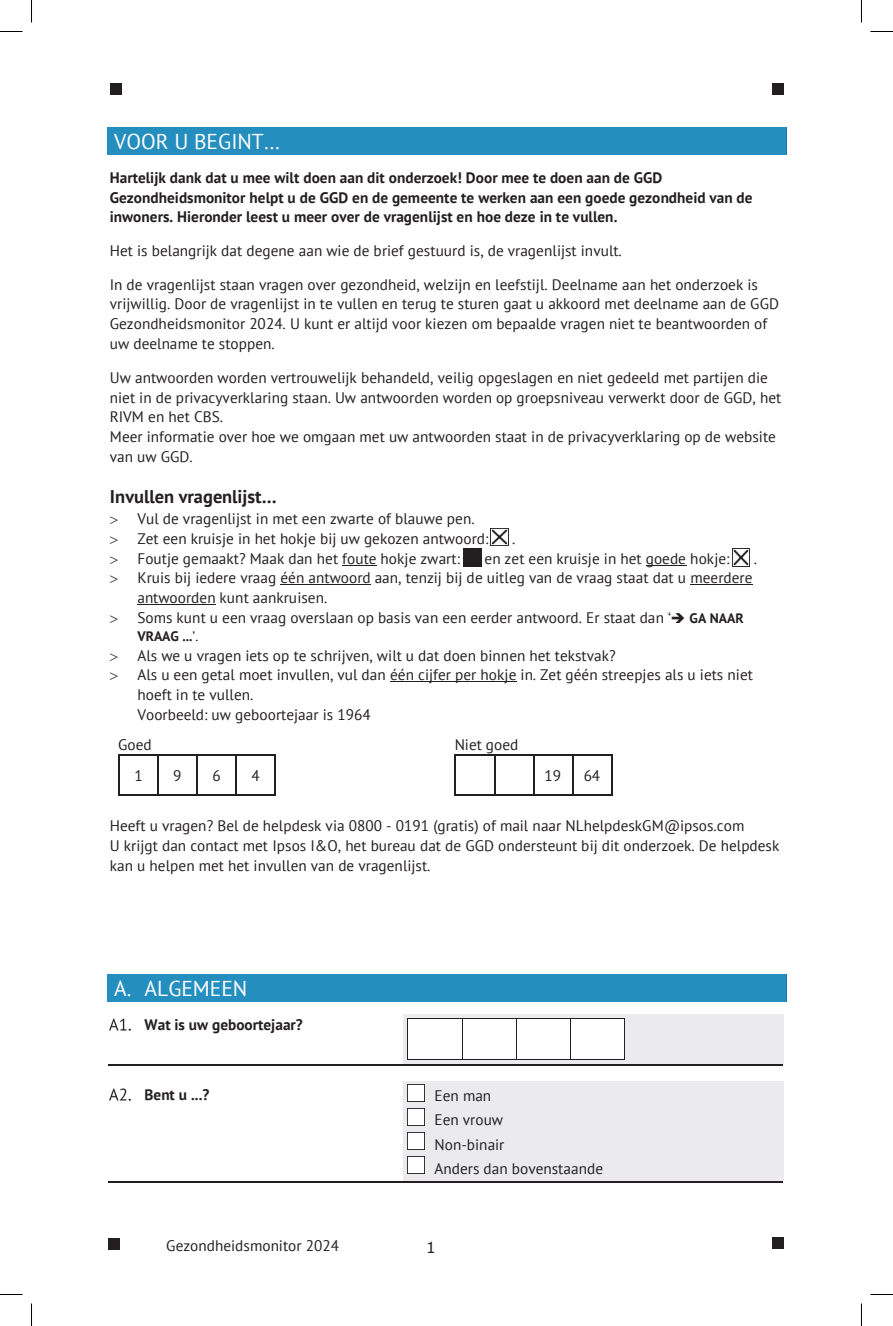
<style>
.page{position:relative;width:893px;height:1326px;background:#fff}
.page>*{position:absolute;margin:0;border:0;box-sizing:border-box;transform-origin:0 0}
.t1{font:21.45px "PT Sans";color:#fff}
.t2{font:700 18.3px "PT Sans";color:#231f20}
.t3{font:15.3px/19.8px "PT Sans";color:#231f20}
.t4{font:700 15.3px/19.8px "PT Sans";color:#231f20}
.t5{font:15.3px "Verdana";color:#231f20}
.t6{font:700 13.8px "PT Sans";letter-spacing:-.005em;color:#231f20}
.s1{font-weight:700;font-size:13.8px}
.s2{font-weight:400}
</style>
<div class="page">
<div style="left:110px;top:83px;width:12px;height:12px;background:#231f20"></div>
<div style="left:771px;top:83px;width:12px;height:12px;background:#231f20"></div>
<div style="left:108px;top:1238px;width:12px;height:11px;background:#231f20"></div>
<div style="left:771px;top:1237px;width:12px;height:12px;background:#231f20"></div>
<div style="left:111px;top:127px;width:675px;height:28px;background:#248ebf"></div>
<div style="left:107px;top:127px;width:5px;height:28px;background:#248ebf"></div>
<svg style="left:786px;top:127px;width:1px;height:28px"></svg>
<hr style="left:342px;top:565px;width:34px;height:1px;background:#231f20">
<hr style="left:645px;top:565px;width:41px;height:1px;background:#231f20">
<hr style="left:280px;top:584px;width:91px;height:1px;background:#231f20">
<hr style="left:690px;top:584px;width:62px;height:1px;background:#231f20">
<hr style="left:137px;top:604px;width:79px;height:1px;background:#231f20">
<hr style="left:390px;top:681px;width:126px;height:1px;background:#231f20">
<hr style="left:120px;top:754px;width:37px;height:1px;background:#231f20">
<hr style="left:159px;top:754px;width:37px;height:1px;background:#231f20">
<hr style="left:198px;top:754px;width:37px;height:1px;background:#231f20">
<hr style="left:237px;top:754px;width:37px;height:1px;background:#231f20">
<hr style="left:118px;top:755px;width:2px;height:39px;background:#231f20">
<hr style="left:120px;top:794px;width:37px;height:2px;background:#231f20">
<hr style="left:157px;top:755px;width:2px;height:39px;background:#231f20">
<hr style="left:159px;top:794px;width:37px;height:2px;background:#231f20">
<hr style="left:196px;top:755px;width:2px;height:39px;background:#231f20">
<hr style="left:198px;top:794px;width:37px;height:2px;background:#231f20">
<hr style="left:235px;top:755px;width:2px;height:39px;background:#231f20">
<hr style="left:237px;top:794px;width:37px;height:2px;background:#231f20">
<hr style="left:274px;top:755px;width:2px;height:39px;background:#231f20">
<hr style="left:456px;top:754px;width:37px;height:1px;background:#231f20">
<hr style="left:495px;top:754px;width:37px;height:1px;background:#231f20">
<hr style="left:534px;top:754px;width:37px;height:1px;background:#231f20">
<hr style="left:573px;top:754px;width:37px;height:1px;background:#231f20">
<hr style="left:454px;top:755px;width:2px;height:39px;background:#231f20">
<hr style="left:456px;top:794px;width:37px;height:2px;background:#231f20">
<hr style="left:493px;top:755px;width:2px;height:39px;background:#231f20">
<hr style="left:495px;top:794px;width:37px;height:2px;background:#231f20">
<hr style="left:532px;top:755px;width:2px;height:39px;background:#231f20">
<hr style="left:534px;top:794px;width:37px;height:2px;background:#231f20">
<hr style="left:571px;top:755px;width:2px;height:39px;background:#231f20">
<hr style="left:573px;top:794px;width:37px;height:2px;background:#231f20">
<hr style="left:610px;top:755px;width:2px;height:39px;background:#231f20">
<div style="left:111px;top:974px;width:675px;height:28px;background:#248ebf"></div>
<div style="left:107px;top:974px;width:5px;height:28px;background:#248ebf"></div>
<svg style="left:786px;top:974px;width:1px;height:28px"></svg>
<img style="left:110px;top:1018px;width:20px;height:12px">
<div style="left:403px;top:1014px;width:379px;height:51px;background:#ebebed"></div>
<div style="left:408px;top:1019px;width:53px;height:40px;background:#fff"></div>
<div style="left:462px;top:1019px;width:54px;height:40px;background:#fff"></div>
<div style="left:516px;top:1019px;width:54px;height:40px;background:#fff"></div>
<div style="left:570px;top:1019px;width:54px;height:40px;background:#fff"></div>
<hr style="left:408px;top:1018px;width:53px;height:1px;background:#231f20">
<hr style="left:462px;top:1018px;width:54px;height:1px;background:#231f20">
<hr style="left:516px;top:1018px;width:54px;height:1px;background:#231f20">
<hr style="left:570px;top:1018px;width:54px;height:1px;background:#231f20">
<hr style="left:407px;top:1019px;width:1px;height:40px;background:#231f20">
<hr style="left:408px;top:1059px;width:53px;height:1px;background:#231f20">
<hr style="left:461px;top:1019px;width:1px;height:40px;background:#231f20">
<hr style="left:462px;top:1059px;width:54px;height:1px;background:#231f20">
<hr style="left:516px;top:1019px;width:1px;height:40px;background:#231f20">
<hr style="left:516px;top:1059px;width:54px;height:1px;background:#231f20">
<hr style="left:570px;top:1019px;width:1px;height:40px;background:#231f20">
<hr style="left:570px;top:1059px;width:54px;height:1px;background:#231f20">
<hr style="left:624px;top:1019px;width:1px;height:40px;background:#231f20">
<hr style="left:109px;top:1065px;width:294px;height:1px;background:#231f20">
<hr style="left:403px;top:1065px;width:379px;height:1px;background:#231f20">
<img style="left:110px;top:1089px;width:20px;height:12px">
<div style="left:403px;top:1081px;width:379px;height:100px;background:#ebebed"></div>
<img style="left:407px;top:1084px;width:17px;height:17px">
<img style="left:407px;top:1108px;width:17px;height:17px">
<img style="left:407px;top:1133px;width:17px;height:17px">
<img style="left:407px;top:1157px;width:17px;height:17px">
<hr style="left:109px;top:1181px;width:294px;height:1px;background:#231f20">
<hr style="left:403px;top:1181px;width:379px;height:1px;background:#231f20">
<img style="left:490px;top:528px;width:18px;height:18px">
<img style="left:732px;top:549px;width:17px;height:17px">
<img style="left:463px;top:548px;width:18px;height:18px">
<svg style="left:0;top:31px;width:22px;height:1px"></svg>
<svg style="left:870px;top:31px;width:22px;height:1px"></svg>
<svg style="left:0;top:1294px;width:22px;height:1px"></svg>
<svg style="left:870px;top:1294px;width:22px;height:1px"></svg>
<svg style="left:31px;top:0;width:1px;height:23px"></svg>
<svg style="left:31px;top:1303px;width:1px;height:23px"></svg>
<h1 class="t1" style="left:114px;top:128px;width:167px">VOOR U BEGINT…</h1>
<p class="t4" style="left:110px;top:167px;width:644px">Hartelijk dank dat u mee wilt doen aan dit onderzoek! Door mee te doen aan de GGD<br>Gezondheidsmonitor helpt u de GGD en de gemeente te werken aan een goede gezondheid van de inwoners. Hieronder leest u meer over de vragenlijst en hoe deze in te vullen.</p>
<p class="t3" style="left:110px;top:240px;width:513px">Het is belangrijk dat degene aan wie de brief gestuurd is, de vragenlijst invult.</p>
<p class="t3" style="left:110px;top:274px;width:670px">In de vragenlijst staan vragen over gezondheid, welzijn en leefstijl. Deelname aan het onderzoek is vrijwillig. Door de vragenlijst in te vullen en terug te sturen gaat u akkoord met deelname aan de GGD Gezondheidsmonitor 2024. U kunt er altijd voor kiezen om bepaalde vragen niet te beantwoorden of uw deelname te stoppen.</p>
<p class="t3" style="left:110px;top:367px;width:672px">Uw antwoorden worden vertrouwelijk behandeld, veilig opgeslagen en niet gedeeld met partijen die niet in de privacyverklaring staan. Uw antwoorden worden op groepsniveau verwerkt door de GGD, het RIVM en het CBS.<br>Meer informatie over hoe we omgaan met uw antwoorden staat in de privacyverklaring op de website van uw GGD.</p>
<p class="t2" style="left:110px;top:485px;width:168px">Invullen vragenlijst…</p>
<p class="t3" style="left:137px;top:508px;width:379px">Vul de vragenlijst in met een zwarte of blauwe pen.<br>Zet een kruisje in het hokje bij uw gekozen antwoord: . .<br>Foutje gemaakt? Maak dan het foute hokje zwart:</p>
<p class="t3" style="left:484px;top:548px;width:246px">en zet een kruisje in het goede hokje:</p>
<p class="t3" style="left:753px;top:548px;width:5px">.</p>
<p class="t3" style="left:137px;top:568px;width:616px">Kruis bij iedere vraag één antwoord aan, tenzij bij de uitleg van de vraag staat dat u meerdere antwoorden kunt aankruisen.<br>Soms kunt u een vraag overslaan op basis van een eerder antwoord. Er staat dan ‘➔ <span class="s1">GA NAAR</span></p>
<p class="t6" style="left:137px;top:627px;width:62px">VRAAG ...<span class="s2">’.</span></p>
<p class="t3" style="left:137px;top:645px;width:616px">Als we u vragen iets op te schrijven, wilt u dat doen binnen het tekstvak?<br>Als u een getal moet invullen, vul dan één cijfer per hokje in. Zet géén streepjes als u iets niet hoeft in te vullen.<br>Voorbeeld: uw geboortejaar is 1964</p>
<p class="t3" style="left:118px;top:734px;width:35px">Goed</p>
<p class="t3" style="left:454px;top:734px;width:65px">Niet goed</p>
<p class="t3" style="left:134px;top:765px;width:10px">1</p>
<p class="t3" style="left:173px;top:765px;width:10px">9</p>
<p class="t3" style="left:212px;top:765px;width:10px">6</p>
<p class="t3" style="left:251px;top:765px;width:10px">4</p>
<p class="t3" style="left:544px;top:765px;width:18px">19</p>
<p class="t3" style="left:583px;top:765px;width:18px">64</p>
<p class="t3" style="left:110px;top:816px;width:670px">Heeft u vragen? Bel de helpdesk via 0800 - 0191 (gratis) of mail naar NLhelpdeskGM@ipsos.com<br>U krijgt dan contact met Ipsos I&amp;O, het bureau dat de GGD ondersteunt bij dit onderzoek. De helpdesk kan u helpen met het invullen van de vragenlijst.</p>
<h1 class="t1" style="left:114px;top:975px;width:134px">A. ALGEMEEN</h1>
<p class="t4" style="left:144px;top:1014px;width:160px">Wat is uw geboortejaar?</p>
<p class="t4" style="left:145px;top:1085px;width:66px">Bent u ...?</p>
<p class="t3" style="left:434px;top:1083px;width:170px;line-height:24.2px">Een man<br>Een vrouw<br>Non-binair<br>Anders dan bovenstaande</p>
<p class="t3" style="left:166px;top:1235px;width:174px">Gezondheidsmonitor 2024</p>
<p class="t5" style="left:426px;top:1236px;width:11px">1</p>
</div>
